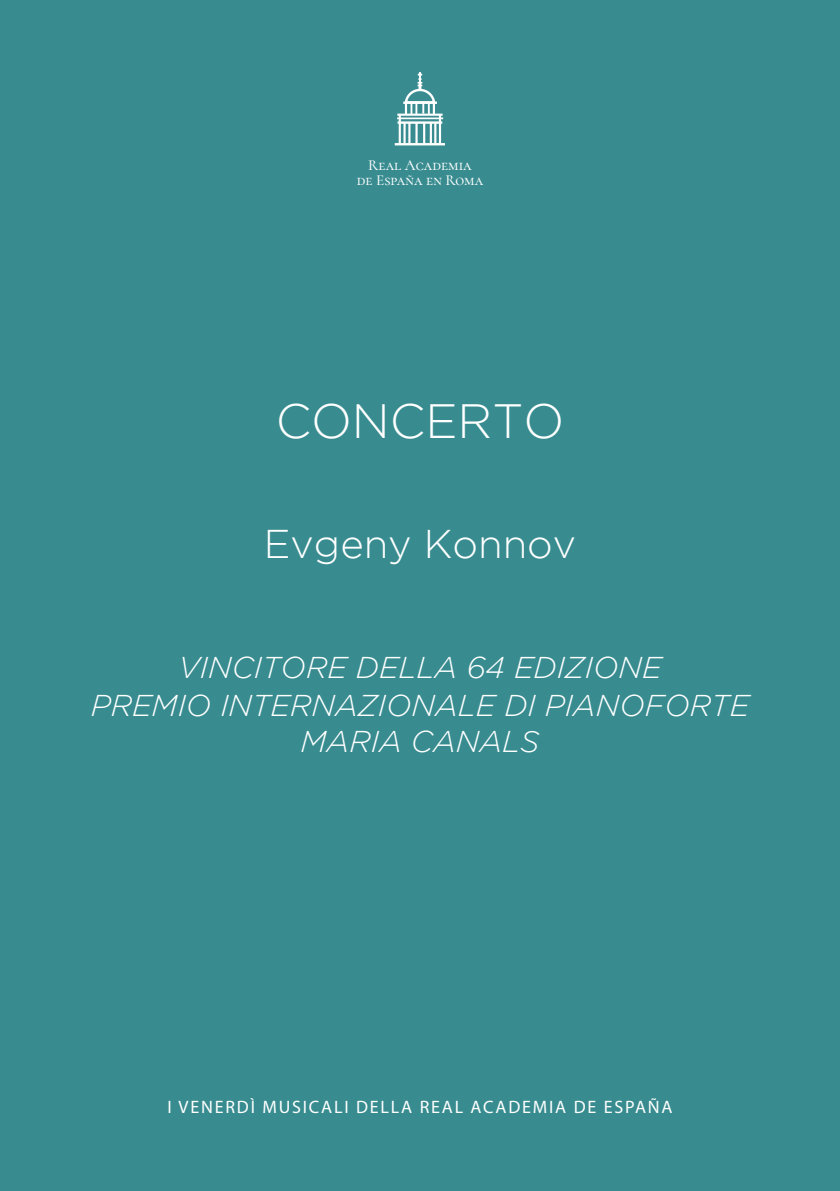
<style>
.page{position:relative;width:840px;height:1191px;background:#fff}
.page>*{position:absolute;margin:0;border:0;box-sizing:border-box;transform-origin:0 0}
.t1{font:300 48px "Gotham";color:#fff}
.t2{font:300 40px "Gotham";color:#fff}
.t3{font:italic 300 30px/37px "Gotham";color:#fff;text-align:center}
.t4{font:18px "Myriad Pro";letter-spacing:.1em;color:#fff}
.t5{font:500 15.2px/14.6px "Cormorant Garamond";color:#fff;text-align:center}
</style>
<div class="page">
<div style="left:0;top:0;width:839px;height:1191px;background:#388c90"></div>
<hr style="left:398px;top:114px;width:43px;height:2px;background:#fff">
<hr style="left:396px;top:143px;width:47px;height:2px;background:#fff">
<hr style="left:397px;top:117px;width:45px;height:2px;background:#fff">
<hr style="left:398px;top:121px;width:43px;height:3px;background:#fff">
<hr style="left:398px;top:116px;width:2px;height:26px;background:#fff">
<hr style="left:403px;top:123px;width:2px;height:20px;background:#fff">
<svg style="left:408px;top:123px;width:9px;height:20px"></svg>
<svg style="left:423px;top:124px;width:2px;height:19px"></svg>
<hr style="left:429px;top:123px;width:2px;height:20px;background:#fff">
<svg style="left:434px;top:124px;width:2px;height:19px"></svg>
<hr style="left:438px;top:115px;width:3px;height:28px;background:#fff">
<svg style="left:403px;top:73px;width:33px;height:41px"></svg>
<p class="t5" style="left:356px;top:158px;width:128px">Real Academia<br>de España en Roma</p>
<h1 class="t1" style="left:275px;top:394px;width:290px">CONCERTO</h1>
<h2 class="t2" style="left:264px;top:522px;width:314px">Evgeny Konnov</h2>
<p class="t3" style="left:91px;top:649px;width:659px">VINCITORE DELLA 64 EDIZIONE<br>PREMIO INTERNAZIONALE DI PIANOFORTE<br>MARIA CANALS</p>
<p class="t4" style="left:167px;top:1095px;width:506px">I VENERDÌ MUSICALI DELLA REAL ACADEMIA DE ESPAÑA</p>
</div>
